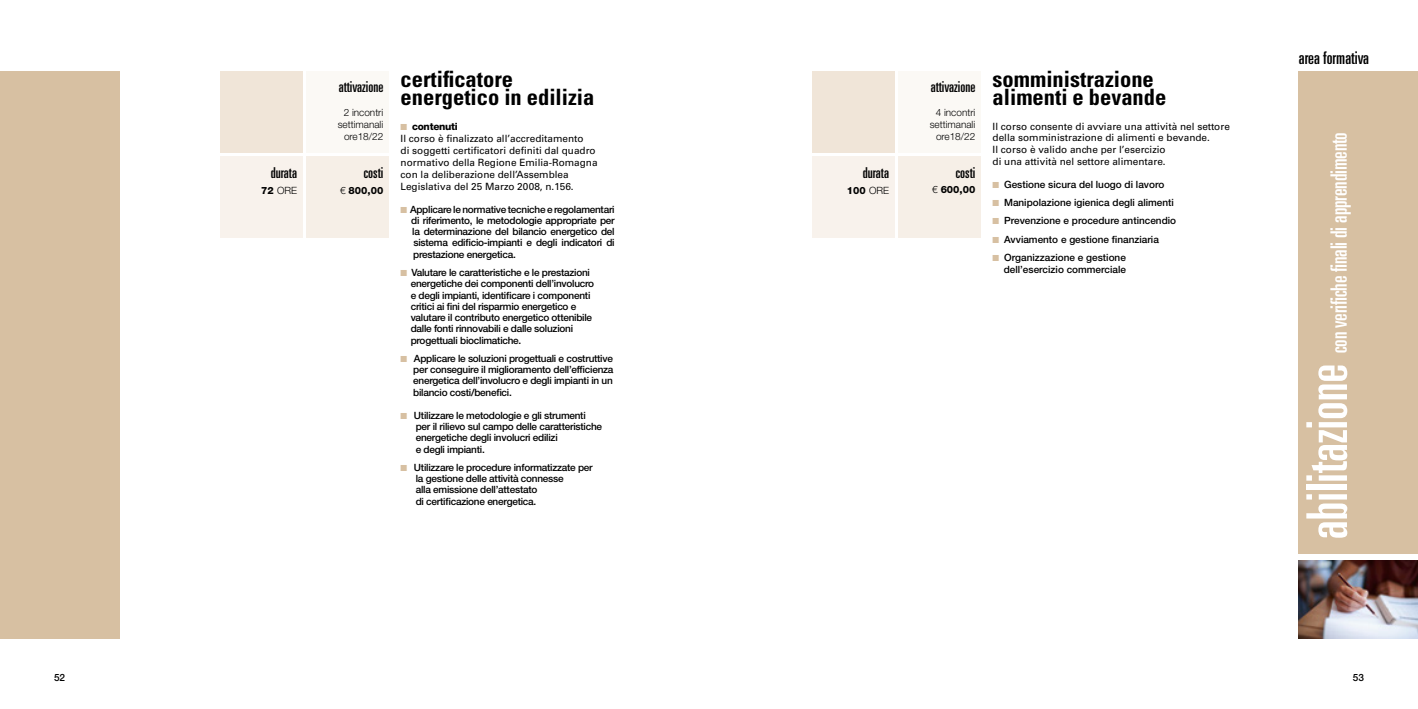
<style>
.page{position:relative;width:1418px;height:709px;background:#fff}
.page>*{position:absolute;margin:0;border:0;box-sizing:border-box;transform-origin:0 0}
.t1{font:ultra-condensed 56.25px "Univers LT Std";color:#fff}
.t2{font:700 condensed 22.5px/18px "Univers LT Std";color:#000}
.t3{font:ultra-condensed 22.5px "Univers LT Std";letter-spacing:-.005em;color:#fff}
.t4{font:ultra-condensed 17.5px "Univers LT Std";color:#000}
.t5{font:ultra-condensed 15px "Univers LT Std";color:#000}
.t6{font:500 10px/11.2px "Helvetica Neue LT Std";letter-spacing:-.025em;color:#000}
.t7{font:10px/11.9px "Univers LT Std";color:#000}
.t8{font:500 10px/11.9px "Helvetica Neue LT Std";color:#000;text-align:right}
.t9{font:300 10px/11.9px "Helvetica Neue LT Std";color:#000;text-align:right}
.t10{font:800 10px "Helvetica Neue LT Std";letter-spacing:-.015em;color:#000}
.s1{font-weight:800}
.s2{font-weight:300}
.s3{color:#d7c0a2}
</style>
<div class="page">
<div style="left:0;top:71px;width:119px;height:567px;background:#d7c0a2"></div>
<div style="left:1298px;top:72px;width:119px;height:482px;background:#d7c0a2"></div>
<img style="left:1298px;top:560px;width:119px;height:78px">
<div style="left:220px;top:71px;width:82px;height:81px;background:#f0e5d8"></div>
<div style="left:306px;top:71px;width:82px;height:81px;background:#fbf9f5"></div>
<div style="left:220px;top:156px;width:82px;height:82px;background:#f8f2ec"></div>
<div style="left:306px;top:156px;width:82px;height:82px;background:#f6efe7"></div>
<div style="left:811px;top:71px;width:83px;height:81px;background:#f0e5d8"></div>
<div style="left:898px;top:71px;width:82px;height:81px;background:#fbf9f5"></div>
<div style="left:811px;top:156px;width:83px;height:82px;background:#f8f2ec"></div>
<div style="left:898px;top:156px;width:82px;height:82px;background:#f6efe7"></div>
<h3 class="t5" style="left:271px;top:164px;width:28px">durata</h3>
<p class="t9" style="left:261px;top:184px;width:37px"><span class="s1">72</span> ORE</p>
<h3 class="t5" style="left:339px;top:78px;width:46px">attivazione</h3>
<p class="t9" style="left:338px;top:106px;width:47px">2 incontri settimanali ore18/22</p>
<h3 class="t5" style="left:364px;top:164px;width:21px">costi</h3>
<p class="t10" style="left:340px;top:184px;width:44px"><span class="s2">€</span> 800,00</p>
<h2 class="t2" style="left:400px;top:70px;width:195px">certificatore energetico in edilizia</h2>
<p class="t10" style="left:400px;top:121px;width:59px"><span class="s3">■</span> contenuti</p>
<p class="t7" style="left:400px;top:133px;width:198px">Il corso è finalizzato all’accreditamento<br>di soggetti certificatori definiti dal quadro normativo della Regione Emilia-Romagna con la deliberazione dell’Assemblea Legislativa del 25 Marzo 2008, n.156.</p>
<p class="t6" style="left:411px;top:203px;width:205px;text-align:justify;text-indent:-11px"><span class="s3">■</span> Applicare le normative tecniche e regolamentari di riferimento, le metodologie appropriate per la determinazione del bilancio energetico del sistema edificio-impianti e degli indicatori di prestazione energetica.</p>
<p class="t6" style="left:411px;top:267px;width:185px;text-indent:-10px"><span class="s3">■</span> Valutare le caratteristiche e le prestazioni energetiche dei componenti dell’involucro e degli impianti, identificare i componenti critici ai fini del risparmio energetico e valutare il contributo energetico ottenibile dalle fonti rinnovabili e dalle soluzioni progettuali bioclimatiche.</p>
<p class="t6" style="left:413px;top:352px;width:202px;text-align:justify;text-indent:-13px"><span class="s3">■</span> Applicare le soluzioni progettuali e costruttive per conseguire il miglioramento dell’efficienza energetica dell’involucro e degli impianti in un bilancio costi/benefici.</p>
<p class="t6" style="left:416px;top:409px;width:188px;text-indent:-15px"><span class="s3">■</span> Utilizzare le metodologie e gli strumenti per il rilievo sul campo delle caratteristiche energetiche degli involucri edilizi<br>e degli impianti.</p>
<p class="t6" style="left:416px;top:461px;width:178px;text-indent:-15px"><span class="s3">■</span> Utilizzare le procedure informatizzate per la gestione delle attività connesse<br>alla emissione dell’attestato<br>di certificazione energetica.</p>
<h3 class="t5" style="left:863px;top:164px;width:28px">durata</h3>
<p class="t10" style="left:847px;top:184px;width:44px">100 <span class="s2">ORE</span></p>
<h3 class="t5" style="left:930px;top:78px;width:46px">attivazione</h3>
<p class="t9" style="left:929px;top:106px;width:47px">4 incontri settimanali ore18/22</p>
<h3 class="t5" style="left:955px;top:164px;width:21px">costi</h3>
<p class="t10" style="left:932px;top:183px;width:44px"><span class="s2">€</span> 600,00</p>
<h2 class="t2" style="left:992px;top:70px;width:175px">somministrazione alimenti e bevande</h2>
<p class="t7" style="left:992px;top:120px;width:239px">Il corso consente di avviare una attività nel settore della somministrazione di alimenti e bevande.<br>Il corso è valido anche per l’esercizio<br>di una attività nel settore alimentare.</p>
<p class="t8" style="left:992px;top:178px;width:173px"><span class="s3">■</span> Gestione sicura del luogo di lavoro</p>
<p class="t8" style="left:992px;top:196px;width:183px"><span class="s3">■</span> Manipolazione igienica degli alimenti</p>
<p class="t8" style="left:992px;top:215px;width:185px"><span class="s3">■</span> Prevenzione e procedure antincendio</p>
<p class="t8" style="left:992px;top:233px;width:168px"><span class="s3">■</span> Avviamento e gestione finanziaria</p>
<p class="t8" style="left:992px;top:251px;width:135px"><span class="s3">■</span> Organizzazione e gestione dell’esercizio commerciale</p>
<h3 class="t4" style="left:1298px;top:48px;width:72px">area formativa</h3>
<h2 class="t3" style="left:1326px;top:353px;width:223px;rotate:-90deg">con verifiche finali di apprendimento</h2>
<h1 class="t1" style="left:1294px;top:539px;width:177px;rotate:-90deg">abilitazione</h1>
<p class="t6" style="left:54px;top:671px;width:13px">52</p>
<p class="t6" style="left:1352px;top:671px;width:13px">53</p>
</div>
